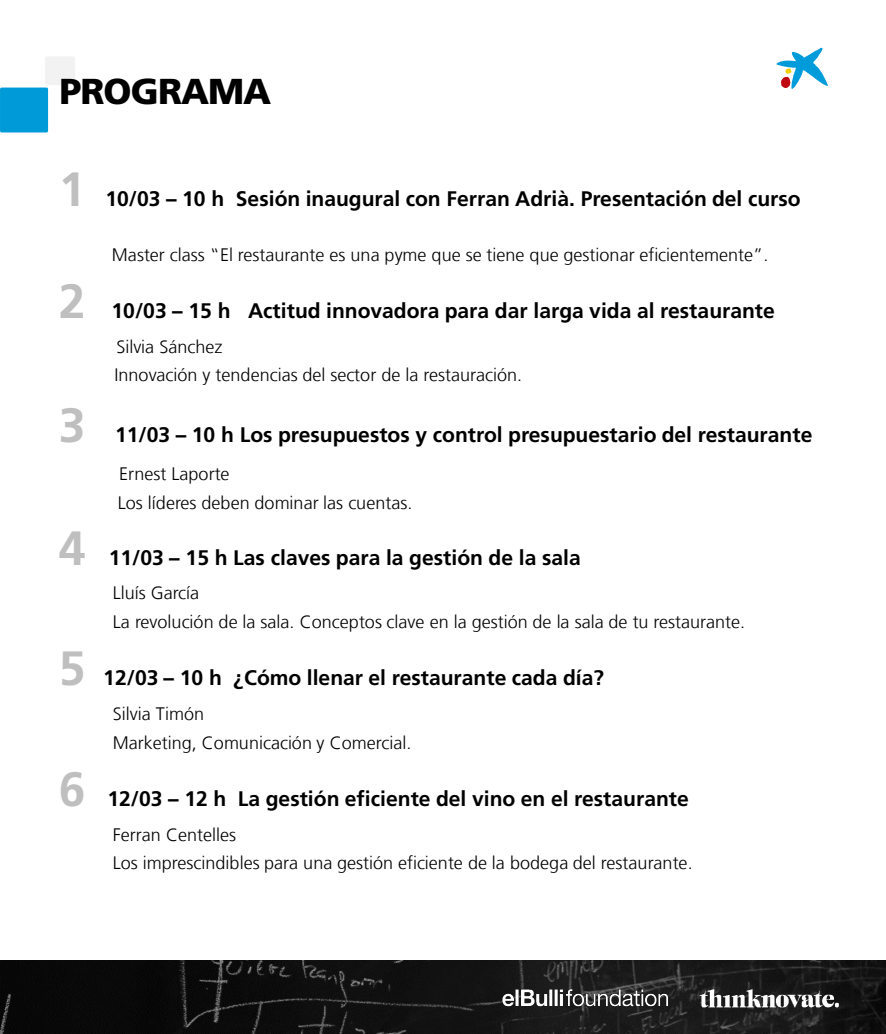
<style>
.page{position:relative;width:886px;height:1034px;background:#fff}
.page>*{position:absolute;margin:0;border:0;box-sizing:border-box;transform-origin:0 0}
.t1{font:700 48px "La Caixa Frutiger";color:#bfbfbf}
.t2{font:900 36px "La Caixa Frutiger";letter-spacing:-.025em;color:#000}
.t3{font:700 21px "La Caixa Frutiger";color:#000}
.t4{font:300 18px "La Caixa Frutiger";color:#000}
</style>
<div class="page">
<img style="left:0;top:960px;width:885px;height:74px">
<img style="left:483px;top:970px;width:198px;height:56px">
<img style="left:690px;top:970px;width:157px;height:56px">
<svg style="left:776px;top:48px;width:51px;height:41px"></svg>
<div style="left:2px;top:89px;width:45px;height:42px;background:#009ad8"></div>
<div style="left:0;top:88px;width:48px;height:44px;border:3px solid #009ad8"></div>
<div style="left:45px;top:56px;width:30px;height:29px;background:#f2f2f2"></div>
<h2 class="t2" style="left:59px;top:69px;width:213px">PROGRAMA</h2>
<p class="t1" style="left:59px;top:161px;width:28px">1</p>
<p class="t1" style="left:59px;top:273px;width:28px">2</p>
<p class="t1" style="left:59px;top:397px;width:28px">3</p>
<p class="t1" style="left:59px;top:520px;width:28px">4</p>
<p class="t1" style="left:59px;top:640px;width:28px">5</p>
<p class="t1" style="left:59px;top:761px;width:28px">6</p>
<p class="t3" style="left:105px;top:187px;width:696px">10/03 – 10 h Sesión inaugural con Ferran Adrià. Presentación del curso</p>
<p class="t4" style="left:112px;top:245px;width:657px">Master class “El restaurante es una pyme que se tiene que gestionar eficientemente”.</p>
<p class="t3" style="left:111px;top:298px;width:664px">10/03 – 15 h Actitud innovadora para dar larga vida al restaurante</p>
<p class="t4" style="left:116px;top:336px;width:107px">Silvia Sánchez</p>
<p class="t4" style="left:114px;top:364px;width:409px">Innovación y tendencias del sector de la restauración.</p>
<p class="t3" style="left:115px;top:423px;width:698px">11/03 – 10 h Los presupuestos y control presupuestario del restaurante</p>
<p class="t4" style="left:119px;top:464px;width:112px">Ernest Laporte</p>
<p class="t4" style="left:118px;top:492px;width:296px">Los líderes deben dominar las cuentas.</p>
<p class="t3" style="left:109px;top:545px;width:473px">11/03 – 15 h Las claves para la gestión de la sala</p>
<p class="t4" style="left:113px;top:583px;width:88px">Lluís García</p>
<p class="t4" style="left:113px;top:611px;width:633px">La revolución de la sala. Conceptos clave en la gestión de la sala de tu restaurante.</p>
<p class="t3" style="left:103px;top:665px;width:502px">12/03 – 10 h ¿Cómo llenar el restaurante cada día?</p>
<p class="t4" style="left:113px;top:703px;width:93px">Silvia Timón</p>
<p class="t4" style="left:113px;top:732px;width:300px">Marketing, Comunicación y Comercial.</p>
<p class="t3" style="left:107px;top:786px;width:582px">12/03 – 12 h La gestión eficiente del vino en el restaurante</p>
<p class="t4" style="left:113px;top:824px;width:125px">Ferran Centelles</p>
<p class="t4" style="left:113px;top:852px;width:581px">Los imprescindibles para una gestión eficiente de la bodega del restaurante.</p>
</div>
